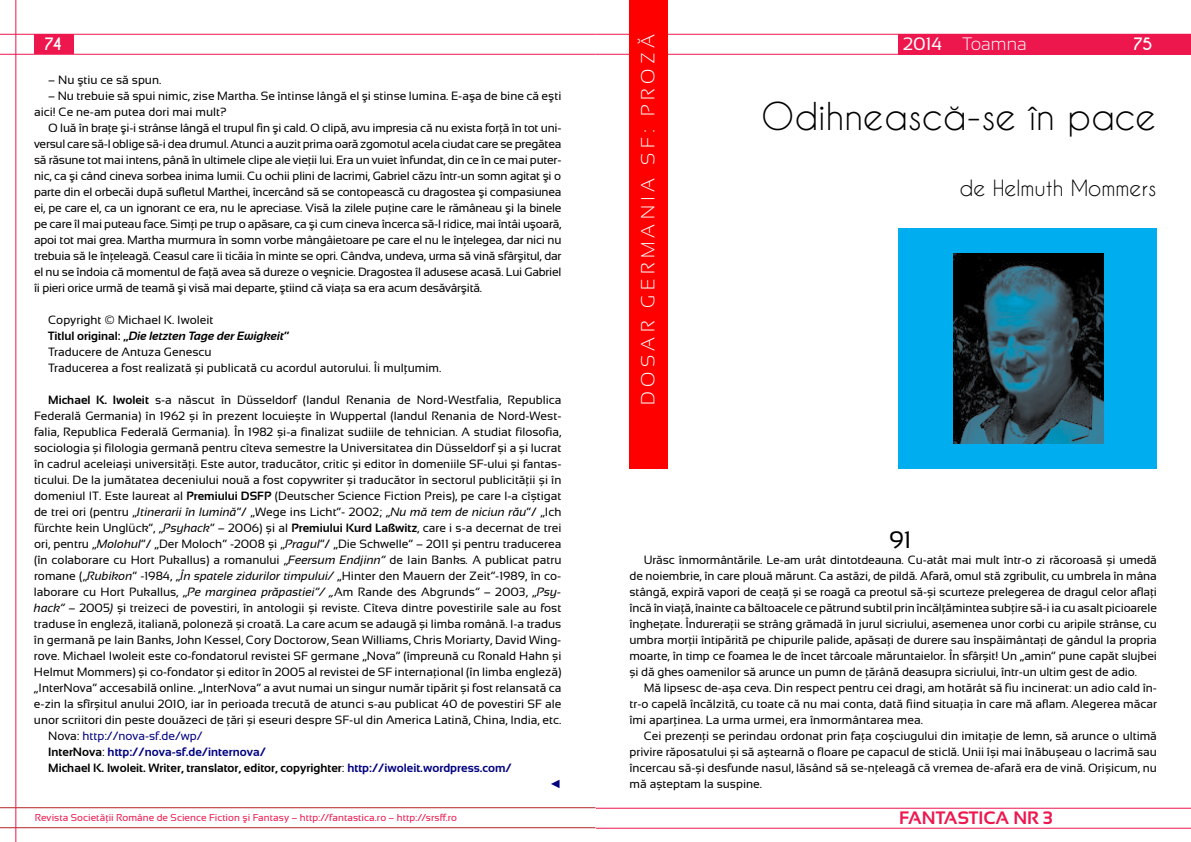
<style>
.page{position:relative;width:1191px;height:842px;background:#fff}
.page>*{position:absolute;margin:0;border:0;box-sizing:border-box;transform-origin:0 0}
.t1{font:36px "Caviar Dreams";color:#000}
.t2{font:24px "Sansation";color:#000}
.t3{font:21px "Caviar Dreams";color:#000}
.t4{font:300 19px "Sansation";letter-spacing:.23em;color:#fff}
.t5{font:700 18px "Sansation";color:#ed174e}
.t6{font:300 18px "Sansation";color:#fff}
.t7{font:18px "Sansation";color:#fff}
.t8{font:700 16px "Caviar Dreams";color:#fff}
.t9{font:12px/16px "Sansation";color:#000;text-align:justify}
.t10{font:700 12px "Sansation";color:#000}
.t11{font:700 12px "Sansation";color:#000080}
.t12{font:12px "Sansation";color:#000080}
.t13{font:12px "Book Antiqua";color:#000080}
.t14{font:10px "Sansation";letter-spacing:.005em;color:#ed174e}
.s1{font-weight:700}
.s2{font-weight:700;font-style:italic}
.s3{font-style:italic}
.s4{color:#000}
.s5{font-weight:400;color:#000}
.s6{font-weight:400}
.s7{color:#000080}
</style>
<div class="page">
<div style="left:899px;top:34px;width:292px;height:20px;background:#ed174e"></div>
<hr style="left:595px;top:34px;width:596px;height:1px;background:#ed174e">
<hr style="left:595px;top:54px;width:596px;height:1px;background:#ed174e">
<div style="left:34px;top:34px;width:40px;height:20px;background:#ed174e"></div>
<hr style="left:0;top:34px;width:595px;height:1px;background:#ed174e">
<hr style="left:0;top:54px;width:595px;height:1px;background:#ed174e">
<hr style="left:596px;top:808px;width:595px;height:1px;background:#ed174e">
<hr style="left:596px;top:828px;width:595px;height:1px;background:#ed174e">
<hr style="left:0;top:807px;width:595px;height:1px;background:#b22328">
<hr style="left:0;top:827px;width:595px;height:1px;background:#b22328">
<hr style="left:16px;top:0;width:1px;height:842px;background:#ed174e">
<div style="left:629px;top:0;width:39px;height:468px;background:#f00"></div>
<div style="left:899px;top:228px;width:258px;height:240px;background:#00aeef"></div>
<img style="left:953px;top:253px;width:150px;height:190px">
<h3 class="t4" style="left:637px;top:405px;width:372px;rotate:-90deg">DOSAR GERMANIA SF: pro ză</h3>
<h3 class="t8" style="left:44px;top:35px;width:20px">74</h3>
<h3 class="t6" style="left:962px;top:34px;width:66px">Toamna</h3>
<h3 class="t8" style="left:1133px;top:34px;width:21px">75</h3>
<h3 class="t7" style="left:903px;top:34px;width:41px">2014</h3>
<p class="t9" style="left:48px;top:72px;width:115px">– Nu ştiu ce să spun.</p>
<p class="t9" style="left:34px;top:88px;width:529px;text-indent:14px">– Nu trebuie să spui nimic, zise Martha. Se întinse lângă el şi stinse lumina. E-aşa de bine că eşti aici! Ce ne-am putea dori mai mult?</p>
<p class="t9" style="left:34px;top:120px;width:529px;text-indent:14px">O luă în braţe şi-i strânse lângă el trupul fin şi cald. O clipă, avu impresia că nu exista forţă în tot uni&shy;versul care să-l oblige să-i dea drumul. Atunci a auzit prima oară zgomotul acela ciudat care se pregătea să răsune tot mai intens, până în ultimele clipe ale vieţii lui. Era un vuiet înfundat, din ce în ce mai puter&shy;nic, ca şi când cineva sorbea inima lumii. Cu ochii plini de lacrimi, Gabriel căzu într-un somn agitat şi o parte din el orbecăi după sufletul Marthei, încercând să se contopească cu dragostea şi compasiunea ei, pe care el, ca un ignorant ce era, nu le apreciase. Visă la zilele puţine care le rămâneau şi la binele pe care îl mai puteau face. Simţi pe trup o apăsare, ca şi cum cineva încerca să-l ridice, mai întâi uşoară, apoi tot mai grea. Martha murmura în somn vorbe mângâietoare pe care el nu le înţelegea, dar nici nu trebuia să le înţeleagă. Ceasul care îi ticăia în minte se opri. Cândva, undeva, urma să vină sfârşitul, dar el nu se îndoia că momentul de faţă avea să dureze o veşnicie. Dragostea îl adusese acasă. Lui Gabriel îi pieri orice urmă de teamă şi visă mai departe, ştiind că viaţa sa era acum desăvârşită.</p>
<p class="t9" style="left:48px;top:312px;width:394px;text-align:left">Copyright © M ichael K. Iwoleit<br><span class="s1">Titlul original: „</span><span class="s2">Die letzten Tage der Ewigkeit</span><span class="s1">”<br></span>Traducere de Antuza Genescu<br>Traducerea a fost realizată și publicată cu acordul autorului. Îi mulțumim.</p>
<p class="t9" style="left:48px;top:392px;width:515px"><span class="s1">Michael K. Iwoleit</span> s-a născut în Düsseldorf (landul Renania de Nord-Westfalia, Republica</p>
<p class="t9" style="left:34px;top:408px;width:529px">Federală Germania) în 1962 și în prezent locuiește în Wuppertal (landul Renania de Nord-West-</p>
<p class="t9" style="left:34px;top:424px;width:529px">falia, Republica Federală Germania). În 1982 și-a finalizat sudiile de tehnician. A studiat filosofia,</p>
<p class="t9" style="left:34px;top:440px;width:529px">sociologia și filologia germană pentru cîteva semestre la Universitatea din Düsseldorf și a și lucrat</p>
<p class="t9" style="left:34px;top:456px;width:529px">în cadrul aceleiași universități. Este autor, traducător, critic și editor în domeniile SF-ului și fantas-</p>
<p class="t9" style="left:34px;top:472px;width:529px">ticului. De la jumătatea deceniului nouă a fost copywriter și traducător în sectorul publicității și în</p>
<p class="t9" style="left:34px;top:488px;width:529px">domeniul IT. Este laureat al <span class="s1">Premiului DSFP</span> (Deutscher Science Fiction Preis), pe care l-a cîștigat</p>
<p class="t9" style="left:34px;top:504px;width:529px">de trei ori (pentru „<span class="s3">Itinerarii în lumină</span>”/ „Wege ins Licht”- 2002; „<span class="s3">Nu mă tem de niciun rău</span>”/ „Ich</p>
<p class="t9" style="left:34px;top:520px;width:529px">fürchte kein U nglück”, „<span class="s3">Psyhack</span>” – 2006) și al <span class="s1">Premiului Kurd Laßwitz</span>, care i s-a decernat de trei</p>
<p class="t9" style="left:34px;top:536px;width:529px">ori, pentru „<span class="s3">Molohul</span>”/ „Der M oloch” -2008 și „<span class="s3">Pragul</span>”/ „Die Schwelle” – 2011 și pentru traducerea</p>
<p class="t9" style="left:34px;top:552px;width:529px">(în colaborare cu Hort Pukallus) a romanului „<span class="s3">Feersum Endjinn”</span> de I ain Banks<span class="s3">.</span> A publicat patru</p>
<p class="t9" style="left:34px;top:568px;width:529px">romane („<span class="s3">Rubikon</span>” -1984, „<span class="s3">În spatele zidurilor timpului/</span> „Hinter den M auern der Zeit”-1989, în co-</p>
<p class="t9" style="left:34px;top:584px;width:529px">laborare cu Hort Pukallus, „<span class="s3">Pe marginea prăpastiei”/ „</span>Am Rande des Abgrunds<span class="s3">”</span> – 2003, „<span class="s3">Psy-</span></p>
<p class="t9" style="left:34px;top:600px;width:529px"><span class="s3">hack”</span> – 2005<span class="s3">)</span> și treizeci de povestiri, în antologii și reviste. Cîteva dintre povestirile sale au fost</p>
<p class="t9" style="left:34px;top:616px;width:529px">traduse în engleză, italiană, poloneză și croată. La care acum se adaugă și limba română. I-a tradus</p>
<p class="t9" style="left:34px;top:632px;width:529px">în germană pe Iain Banks, John Kessel, Cory Doctorow, Sean Williams, Chris Moriarty, David Wing-</p>
<p class="t9" style="left:34px;top:648px;width:529px">rove. M ichael Iwoleit este co-fondatorul revistei SF germane „Nova” (împreună cu Ronald Hahn și</p>
<p class="t9" style="left:34px;top:664px;width:529px">Helmut Mommers) și co-fondator și editor în 2005 al revistei de SF internațional (în limba engleză)</p>
<p class="t9" style="left:34px;top:680px;width:529px">„InterNova” accesabilă online. „InterNova” a avut numai un singur număr tipărit și fost relansată ca</p>
<p class="t9" style="left:34px;top:696px;width:529px">e-zin la sfîrșitul anului 2010, iar în perioada trecută de atunci s-au publicat 40 de povestiri SF ale</p>
<p class="t9" style="left:34px;top:712px;width:529px">unor scriitori din peste douăzeci de țări și eseuri despre SF-ul din America Latină, China, India, etc.</p>
<p class="t12" style="left:48px;top:729px;width:156px"><span class="s4">N ova:</span> http://nova-sf.de/wp/</p>
<p class="t11" style="left:48px;top:745px;width:219px"><span class="s4">InterNova</span><span class="s5">:</span> http://nova-sf.de/internova/</p>
<p class="t10" style="left:48px;top:761px;width:465px">Michael K. Iwoleit. Writer, translator, editor, copyrighter<span class="s6">:</span> <span class="s7">http://iwoleit.wordpress.com/</span></p>
<p class="t13" style="left:549px;top:775px;width:13px">◄</p>
<h1 class="t1" style="left:761px;top:95px;width:397px">Odihnească-se în pace</h1>
<h3 class="t3" style="left:959px;top:175px;width:198px">de Helmuth Mommers</h3>
<h2 class="t2" style="left:889px;top:526px;width:24px">91</h2>
<p class="t9" style="left:629px;top:552px;width:529px;text-indent:14px">Urăsc înmormântările. Le-am urât dintotdeauna. Cu-atât mai mult într-o zi răcoroasă și umedă de noiembrie, în care plouă mărunt. Ca astăzi, de pildă. Afară, omul stă zgribulit, cu umbrela în mâna stângă, expiră vapori de ceață și se roagă ca preotul să-și scurteze prelegerea de dragul celor aflați încă în viață, înainte ca băltoacele ce pătrund subtil prin încălțămintea subțire să-i ia cu asalt picioarele înghețate. Îndurerații se strâng grămadă în jurul sicriului, asemenea unor corbi cu aripile strânse, cu umbra morții întipărită pe chipurile palide, apăsați de durere sau înspăimântați de gândul la propria moarte, în timp ce foamea le de încet târcoale măruntaielor. În sfârșit! Un „amin” pune capăt slujbei și dă ghes oamenilor să arunce un pumn de țărână deasupra sicriului, într-un ultim gest de adio.</p>
<p class="t9" style="left:629px;top:680px;width:529px;text-indent:14px">Mă lipsesc de-așa ceva. Din respect pentru cei dragi, am hotărât să fiu incinerat: un adio cald în&shy;tr-o capelă încălzită, cu toate că nu mai conta, dată fiind situația în care mă aflam. Alegerea măcar îmi aparținea. La urma urmei, era înmormântarea mea.</p>
<p class="t9" style="left:629px;top:728px;width:529px;text-indent:14px">Cei prezenți se perindau ordonat prin fața coșciugului din imitație de lemn, să arunce o ultimă privire răposatului și să aștearnă o floare pe capacul de sticlă. Unii își mai înăbușeau o lacrimă sau încercau să-și desfunde nasul, lăsând să se-nțeleagă că vremea de-afară era de vină. Orișicum, nu mă așteptam la suspine.</p>
<p class="t14" style="left:35px;top:812px;width:424px">Revista Societăţii Române de Science Fiction şi Fantasy – http://fantastica.ro – http://srsff.ro</p>
<h3 class="t5" style="left:899px;top:808px;width:155px">fantastica Nr 3</h3>
</div>
